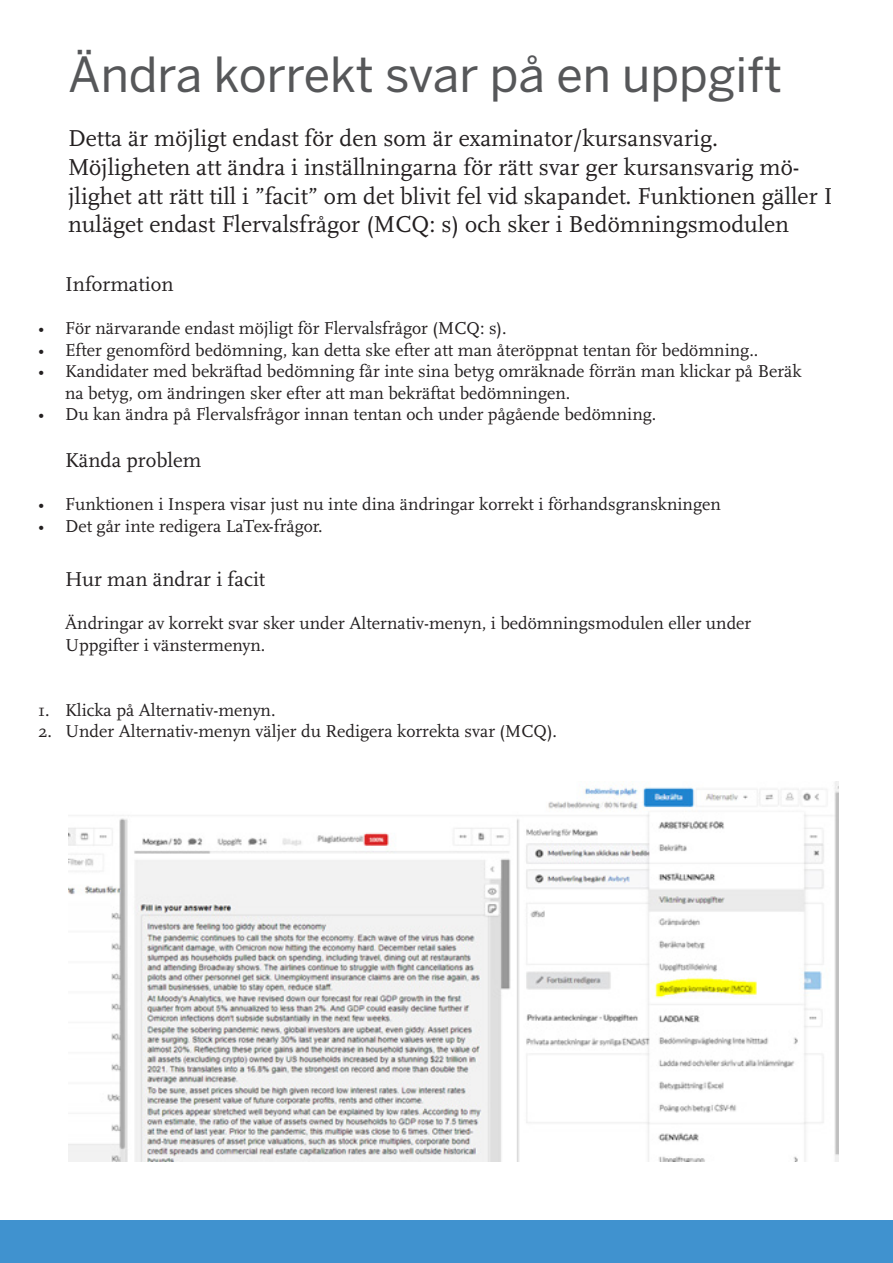
<style>
.page{position:relative;width:893px;height:1263px;background:#fff}
.page>*{position:absolute;margin:0;border:0;box-sizing:border-box;transform-origin:0 0}
._11pt_Left-reg{font:48px "Benton Sans";color:#565759}
.t1{font:24px/28.8px "Scala OT";color:#231f20}
.t2{font:21px "Scala OT";color:#231f20}
.t3{font:18px/21.6px "Scala OT";color:#231f20}
</style>
<div class="page">
<div style="left:0;top:1220px;width:893px;height:43px;background:#4092cf"></div>
<img style="left:69px;top:781px;width:770px;height:380px">
<p class="_11pt_Left-reg" style="left:68px;top:46px;width:716px">Ändra korrekt svar på en uppgift</p>
<p class="t1" style="left:68px;top:124px;width:652px">Detta är möjligt endast för den som är examinator/kursansvarig.</p>
<p class="t1" style="left:68px;top:153px;width:766px">Möjligheten att ändra i inställningarna för rätt svar ger kursansvarig mö&shy;jlighet att rätt till i ”facit” om det blivit fel vid skapandet. Funktionen gäller I nuläget endast Flervalsfrågor (MCQ: s) och sker i Bedömningsmodulen</p>
<p class="t2" style="left:65px;top:272px;width:110px">Information</p>
<p class="t3" style="left:38px;top:318px;width:470px">• För närvarande endast möjligt för Flervalsfrågor (MCQ: s).</p>
<p class="t3" style="left:38px;top:339px;width:722px">• Efter genomförd bedömning, kan detta ske efter att man återöppnat tentan för bedömning..</p>
<p class="t3" style="left:65px;top:361px;width:738px;text-indent:-27px">• Kandidater med bekräftad bedömning får inte sina betyg omräknade förrän man klickar på Beräk na betyg, om ändringen sker efter att man bekräftat bedömningen.</p>
<p class="t3" style="left:38px;top:404px;width:620px">• Du kan ändra på Flervalsfrågor innan tentan och under pågående bedömning.</p>
<p class="t2" style="left:65px;top:449px;width:138px">Kända problem</p>
<p class="t3" style="left:38px;top:494px;width:684px">• Funktionen i Inspera visar just nu inte dina ändringar korrekt i förhandsgranskningen</p>
<p class="t3" style="left:38px;top:516px;width:286px">• Det går inte redigera LaTex-frågor.</p>
<p class="t2" style="left:65px;top:568px;width:202px">Hur man ändrar i facit</p>
<p class="t3" style="left:65px;top:613px;width:688px">Ändringar av korrekt svar sker under Alternativ-menyn, i bedömningsmodulen eller under<br>Uppgifter i vänstermenyn.</p>
<p class="t3" style="left:38px;top:699px;width:239px">1. Klicka på Alternativ-menyn.</p>
<p class="t3" style="left:38px;top:721px;width:520px">2. Under Alternativ-menyn väljer du Redigera korrekta svar (MCQ).</p>
</div>
